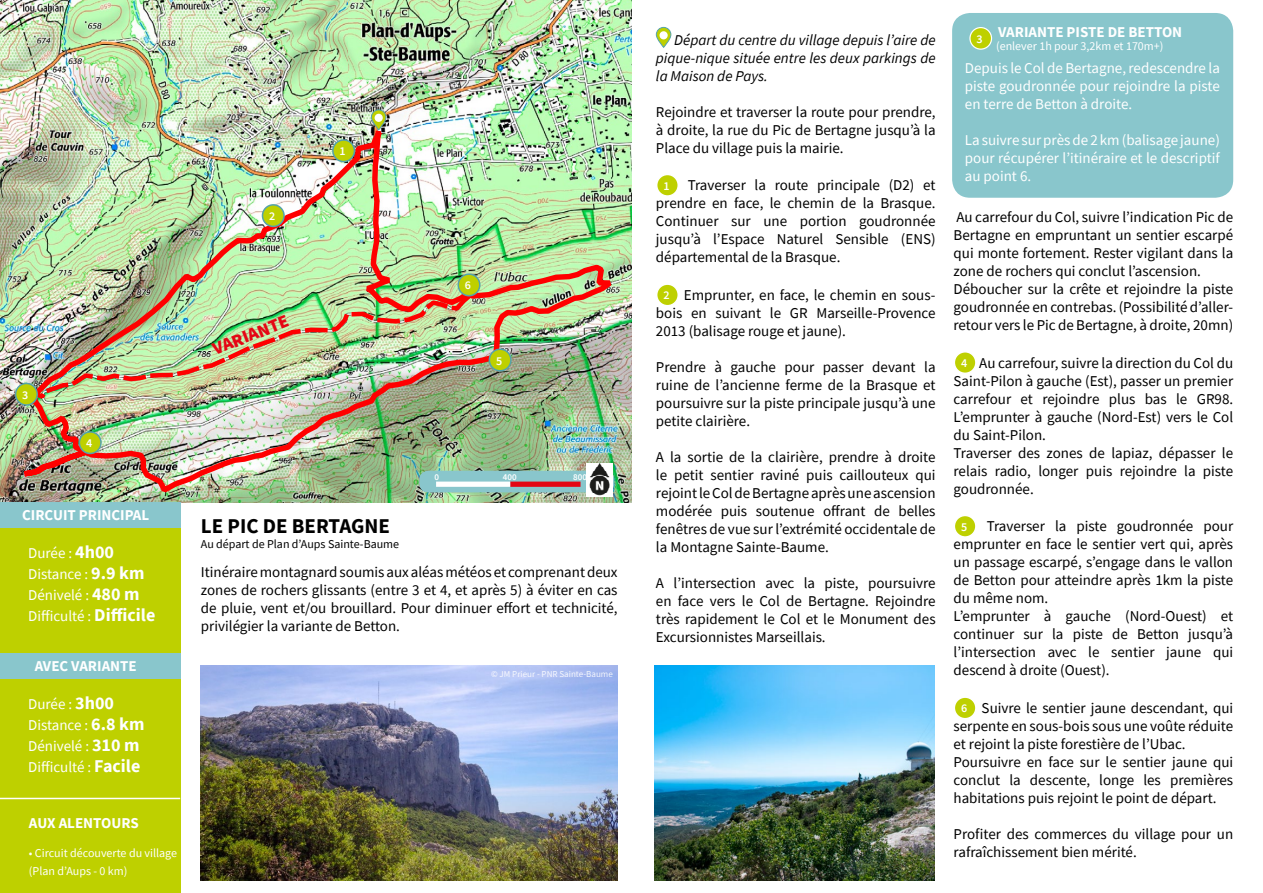
<style>
.page{position:relative;width:1263px;height:893px;background:#fff}
.page>*{position:absolute;margin:0;border:0;box-sizing:border-box;transform-origin:0 0}
.t1{font:700 21px "Source Sans Pro";color:#000}
.t2{font:900 18px "Source Sans Pro";color:#e50614}
.t3{font:15px/18px "Source Sans Pro";color:#000;text-align:justify}
.t4{font:15px/21px "Source Sans Pro";color:#fff;text-align:justify}
.t5{font:italic 15px/18px "Source Sans Pro";color:#000;text-align:justify}
.t6{font:700 15px "Source Sans Pro";color:#fff}
.t7{font:12px/18px "Source Sans Pro";color:#fff}
.t8{font:12px "Source Sans Pro";color:#000}
.t9{font:600 12px "Source Sans Pro";color:#fff}
.t10{font:9px "Source Sans Pro";color:#fff}
.t11{font:600 9px "Source Sans Pro";color:#fff}
.s1{font-weight:700;font-size:18px}
.s2{font-weight:600;font-size:12px;color:#fff}
</style>
<div class="page">
<svg style="left:656px;top:27px;width:15px;height:21px"></svg>
<div style="left:659px;top:31px;width:9px;height:8px;background:#fff;border-radius:50%"></div>
<div style="left:657px;top:174px;width:21px;height:22px;background:#bed000;border-radius:50%"></div>
<div style="left:656px;top:174px;width:23px;height:23px;border:2px solid #fff;border-radius:50%"></div>
<div style="left:657px;top:284px;width:21px;height:22px;background:#bed000;border-radius:50%"></div>
<div style="left:656px;top:283px;width:23px;height:23px;border:2px solid #fff;border-radius:50%"></div>
<div style="left:954px;top:352px;width:22px;height:21px;background:#bed000;border-radius:50%"></div>
<div style="left:953px;top:351px;width:24px;height:23px;border:2px solid #fff;border-radius:50%"></div>
<div style="left:954px;top:515px;width:22px;height:22px;background:#bed000;border-radius:50%"></div>
<div style="left:953px;top:515px;width:24px;height:23px;border:2px solid #fff;border-radius:50%"></div>
<div style="left:954px;top:697px;width:22px;height:22px;background:#bed000;border-radius:50%"></div>
<div style="left:953px;top:696px;width:24px;height:23px;border:2px solid #fff;border-radius:50%"></div>
<img style="left:0;top:0;width:631px;height:503px">
<img style="left:18px;top:127px;width:608px;height:370px">
<img style="left:27px;top:289px;width:449px;height:118px">
<div style="left:0;top:502px;width:181px;height:391px;background:#bed000"></div>
<img style="left:201px;top:665px;width:417px;height:215px">
<img style="left:655px;top:665px;width:280px;height:215px">
<div style="left:952px;top:13px;width:281px;height:185px;background:#89c6cc;border-radius:18px"></div>
<div style="left:970px;top:28px;width:21px;height:21px;background:#bed000;border-radius:50%"></div>
<div style="left:969px;top:27px;width:23px;height:23px;border:1px solid #fff;border-radius:50%"></div>
<div style="left:333px;top:140px;width:21px;height:22px;background:#bed000;border-radius:50%"></div>
<div style="left:332px;top:139px;width:23px;height:23px;border:2px solid #55a3ab;border-radius:50%"></div>
<div style="left:262px;top:205px;width:22px;height:21px;background:#bed000;border-radius:50%"></div>
<div style="left:262px;top:204px;width:23px;height:23px;border:2px solid #55a3ab;border-radius:50%"></div>
<div style="left:16px;top:383px;width:21px;height:22px;background:#bed000;border-radius:50%"></div>
<div style="left:15px;top:383px;width:23px;height:23px;border:2px solid #55a3ab;border-radius:50%"></div>
<div style="left:79px;top:432px;width:22px;height:21px;background:#bed000;border-radius:50%"></div>
<div style="left:79px;top:431px;width:23px;height:23px;border:2px solid #55a3ab;border-radius:50%"></div>
<div style="left:489px;top:349px;width:22px;height:22px;background:#bed000;border-radius:50%"></div>
<div style="left:489px;top:348px;width:23px;height:23px;border:2px solid #55a3ab;border-radius:50%"></div>
<div style="left:458px;top:274px;width:22px;height:22px;background:#bed000;border-radius:50%"></div>
<div style="left:457px;top:273px;width:23px;height:23px;border:2px solid #55a3ab;border-radius:50%"></div>
<hr style="left:0;top:798px;width:180px;height:1px;background:#fff">
<div style="left:0;top:502px;width:181px;height:26px;background:#89c6cc"></div>
<div style="left:0;top:653px;width:181px;height:26px;background:#89c6cc"></div>
<div style="left:419px;top:471px;width:195px;height:21px;background:#89c6cc;border-radius:9px"></div>
<div style="left:510px;top:482px;width:70px;height:5px;background:#e40614"></div>
<div style="left:436px;top:482px;width:74px;height:5px;background:#fff"></div>
<img style="left:587px;top:463px;width:25px;height:33px">
<svg style="left:371px;top:109px;width:15px;height:21px"></svg>
<div style="left:375px;top:114px;width:8px;height:8px;background:#fff;border-radius:50%"></div>
<p class="t9" style="left:269px;top:208px;width:8px">2</p>
<p class="t9" style="left:340px;top:143px;width:8px">1</p>
<p class="t9" style="left:22px;top:387px;width:8px">3</p>
<p class="t9" style="left:86px;top:435px;width:8px">4</p>
<p class="t6" style="left:22px;top:505px;width:66px">CIRCUIT PRINCIPAL</p>
<p class="t4" style="left:28px;top:543px;width:129px;text-align:left">Durée : <span class="s1">4H00<br></span>Distance : <span class="s1">9.9 KM<br></span>Dénivelé : <span class="s1">480 M<br></span>Difficulté : <span class="s1">DIFFICILE</span></p>
<p class="t6" style="left:35px;top:656px;width:54px">AVEC VARIANTE</p>
<p class="t4" style="left:28px;top:694px;width:118px;text-align:left">Durée : <span class="s1">3H00<br></span>Distance : <span class="s1">6.8 KM<br></span>Dénivelé : <span class="s1">310 M<br></span>Difficulté : <span class="s1">FACILE</span></p>
<p class="t6" style="left:29px;top:812px;width:40px">AUX ALENTO</p>
<p class="t6" style="left:111px;top:812px;width:19px">URS</p>
<p class="t7" style="left:29px;top:843px;width:150px">• Circuit découverte du village (Plan d’Aups - 0 km)</p>
<p class="t2" style="left:209px;top:338px;width:82px;rotate:-21deg">VARIANTE</p>
<p class="t9" style="left:465px;top:278px;width:8px">6</p>
<p class="t9" style="left:496px;top:353px;width:8px">5</p>
<p class="t11" style="left:434px;top:471px;width:6px">0</p>
<p class="t11" style="left:503px;top:471px;width:15px">400</p>
<p class="t11" style="left:573px;top:471px;width:15px">800</p>
<h1 class="t1" style="left:201px;top:512px;width:191px">LE PIC DE BERTAGNE</h1>
<p class="t8" style="left:201px;top:536px;width:200px">Au départ de Plan d’Aups Sainte-Baume</p>
<p class="t3" style="left:201px;top:563px;width:418px">Itinéraire montagnard soumis aux aléas météos et comprenant deux zones de rochers glissants (entre 3 et 4, et après 5) à éviter en cas de pluie, vent et/ou brouillard. Pour diminuer effort et technicité, privilégier la variante de Betton.</p>
<p class="t10" style="left:491px;top:668px;width:123px">© JM Prieur - PNR Sainte-Baume</p>
<p class="t5" style="left:656px;top:31px;width:281px;text-indent:18px">Départ du centre du village depuis l’aire de pique-nique située entre les deux parkings de la Maison de Pays.</p>
<p class="t3" style="left:656px;top:103px;width:281px">Rejoindre et traverser la route pour prendre, à droite, la rue du Pic de Bertagne jusqu’à la Place du village puis la mairie.</p>
<p class="t3" style="left:656px;top:176px;width:281px;text-indent:7px"><span class="s2">1</span> Traverser la route principale (D2) et prendre en face, le chemin de la Brasque.<br>Continuer sur une portion goudronnée jusqu’à l’Espace Naturel Sensible (ENS) départemental de la Brasque.</p>
<p class="t3" style="left:656px;top:286px;width:281px;text-indent:7px"><span class="s2">2</span> Emprunter, en face, le chemin en sous&shy;bois en suivant le GR Marseille-Provence 2013 (balisage rouge et jaune).</p>
<p class="t3" style="left:656px;top:358px;width:281px">Prendre à gauche pour passer devant la ruine de l’ancienne ferme de la Brasque et poursuivre sur la piste principale jusqu’à une petite clairière.</p>
<p class="t3" style="left:656px;top:448px;width:281px">A la sortie de la clairière, prendre à droite le petit sentier raviné puis caillouteux qui rejoint le Col de Bertagne après une ascension modérée puis soutenue offrant de belles fenêtres de vue sur l’extrémité occidentale de la Montagne Sainte-Baume.</p>
<p class="t3" style="left:656px;top:574px;width:281px">A l’intersection avec la piste, poursuivre en face vers le Col de Bertagne. Rejoindre très rapidement le Col et le Monument des Excursionnistes Marseillais.</p>
<p class="t6" style="left:976px;top:22px;width:207px"><sub>3</sub> VARIANTE PISTE DE BETTON</p>
<p class="t7" style="left:996px;top:37px;width:169px">(enlever 1h pour 3,2km et 170m+)</p>
<p class="t4" style="left:965px;top:59px;width:257px;line-height:18px">Depuis le Col de Bertagne, redescendre la piste goudronnée pour rejoindre la piste en terre de Betton à droite.</p>
<p class="t4" style="left:965px;top:131px;width:256px;line-height:18px">La suivre sur près de 2 km (balisage jaune) pour récupérer l’itinéraire et le descriptif au point 6.</p>
<p class="t3" style="left:953px;top:208px;width:281px;text-align:left">Au carrefour du Col, suivre l’indication Pic de Bertagne en empruntant un sentier escarpé qui monte fortement. Rester vigilant dans la zone de rochers qui conclut l’ascension.<br>Déboucher sur la crête et rejoindre la piste goudronnée en contrebas. (Possibilité d’aller&shy;retour vers le Pic de Bertagne, à droite, 20mn)</p>
<p class="t3" style="left:953px;top:354px;width:281px;text-align:left;text-indent:7px"><span class="s2">4</span> Au carrefour, suivre la direction du Col du Saint-Pilon à gauche (Est), passer un premier carrefour et rejoindre plus bas le GR98.<br>L’emprunter à gauche (Nord-Est) vers le Col du Saint-Pilon.<br>Traverser des zones de lapiaz, dépasser le relais radio, longer puis rejoindre la piste goudronnée.</p>
<p class="t9" style="left:961px;top:519px;width:8px">5</p>
<p class="t3" style="left:953px;top:517px;width:281px;text-align:left;text-indent:33px">Traverser la piste goudronnée pour emprunter en face le sentier vert qui, après un passage escarpé, s’engage dans le vallon de Betton pour atteindre après 1km la piste du même nom.<br>L’emprunter à gauche (Nord-Ouest) et continuer sur la piste de Betton jusqu’à l’intersection avec le sentier jaune qui descend à droite (Ouest).</p>
<p class="t3" style="left:953px;top:699px;width:281px;text-align:left;text-indent:7px"><span class="s2">6</span> Suivre le sentier jaune descendant, qui serpente en sous-bois sous une voûte réduite et rejoint la piste forestière de l’Ubac.<br>Poursuivre en face sur le sentier jaune qui conclut la descente, longe les premières habitations puis rejoint le point de départ.</p>
<p class="t3" style="left:953px;top:825px;width:281px">Profiter des commerces du village pour un rafraîchissement bien mérité.</p>
</div>
